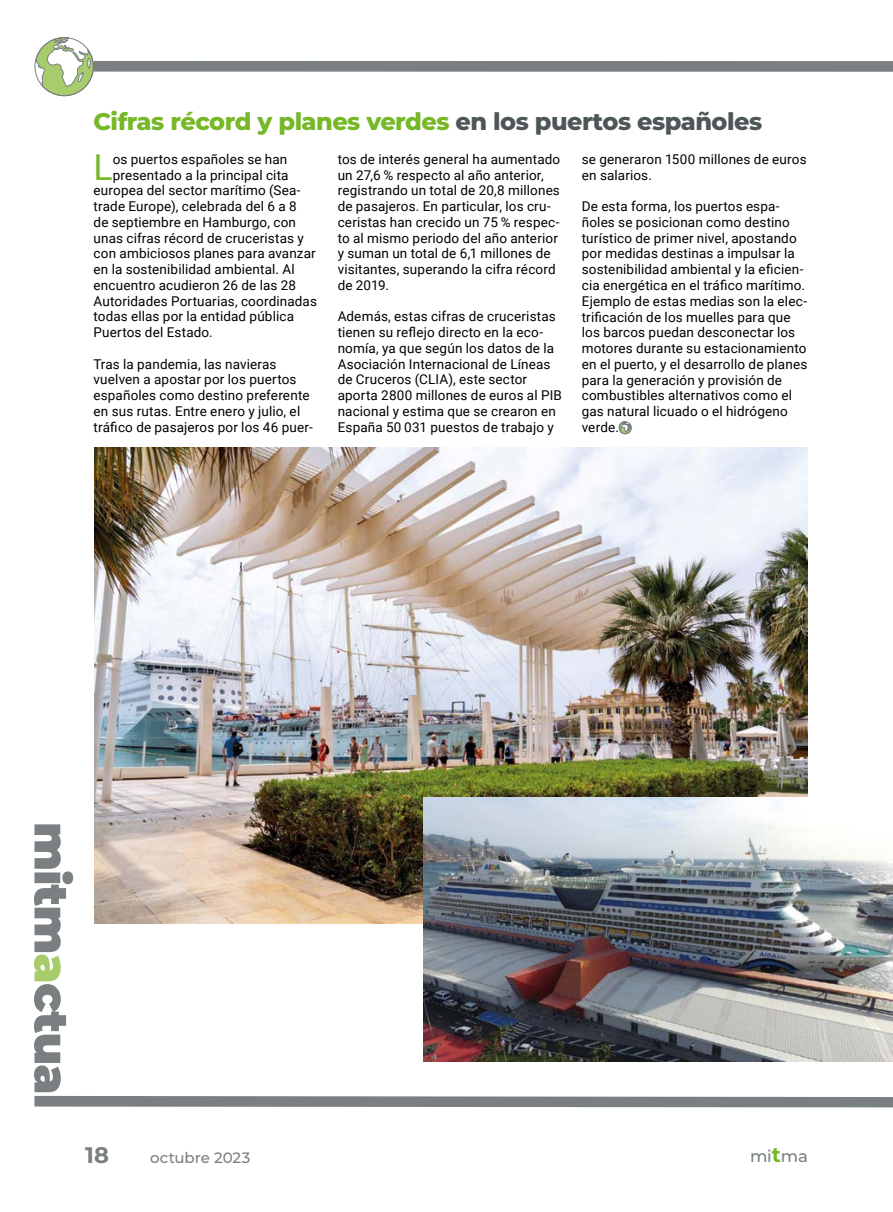
<style>
.page{position:relative;width:893px;height:1212px;background:#fff}
.page>*{position:absolute;margin:0;border:0;box-sizing:border-box;transform-origin:0 0}
.t1{font:35.7px "Roboto";color:#76b828}
.t2{font:800 24px "Montserrat";letter-spacing:-.02em;color:#76b828}
.t3{font:700 22.5px "Montserrat";color:#7a8081}
.t4{font:500 16.5px "Montserrat";color:#7a8081}
.t5{font:500 15px "Montserrat";color:#7a8081}
.t6{font:13.5px/15.8px "Roboto";letter-spacing:.01em;color:#000}
.s1{color:#4d5758}
.s2{font-weight:700;font-size:21px;color:#76b828}
</style>
<div class="page">
<svg style="left:94px;top:61px;width:799px;height:11px;background:#7e8384"></svg>
<svg style="left:34px;top:984px;width:859px;height:124px"></svg>
<svg style="left:34px;top:824px;width:39px;height:157px"></svg>
<svg style="left:35px;top:37px;width:59px;height:59px"></svg>
<div style="left:35px;top:37px;width:59px;height:59px;border:1px solid #7a8081;border-radius:50%"></div>
<svg style="left:619px;top:421px;width:12px;height:13px"></svg>
<div style="left:619px;top:422px;width:12px;height:12px;border:1px solid #7a8081;border-radius:50%"></div>
<img style="left:94px;top:447px;width:714px;height:476px">
<img style="left:423px;top:797px;width:470px;height:265px">
<h2 class="t2" style="left:94px;top:103px;width:670px">Cifras récord y planes verdes <span class="s1">en los puertos españoles</span></h2>
<h1 class="t1" style="left:94px;top:142px;width:21px">L</h1>
<p class="t6" style="left:113px;top:151px;width:176px">os puertos españoles se han</p>
<p class="t6" style="left:338px;top:151px;width:224px">tos de interés general ha aumentado un 27,6 % respecto al año anterior, registrando un total de 20,8 millones de pasajeros. En particular, los cru&shy;ceristas han crecido un 75 % respec&shy;to al mismo periodo del año anterior y suman un total de 6,1 millones de visitantes, superando la cifra récord de 2019.</p>
<p class="t6" style="left:338px;top:308px;width:226px">Además, estas cifras de cruceristas tienen su reflejo directo en la eco&shy;nomía, ya que según los datos de la Asociación Internacional de Líneas de Cruceros (CLIA), este sector aporta 2800 millones de euros al PIB nacional y estima que se crearon en España 50 031 puestos de trabajo y</p>
<p class="t6" style="left:582px;top:151px;width:226px">se generaron 1500 millones de euros en salarios.</p>
<p class="t6" style="left:582px;top:198px;width:227px">De esta forma, los puertos espa&shy;ñoles se posicionan como destino turístico de primer nivel, apostando por medidas destinas a impulsar la sostenibilidad ambiental y la eficien&shy;cia energética en el tráfico marítimo.<br>Ejemplo de estas medias son la elec&shy;trificación de los muelles para que los barcos puedan desconectar los motores durante su estacionamiento en el puerto, y el desarrollo de planes para la generación y provisión de combustibles alternativos como el gas natural licuado o el hidrógeno verde.</p>
<p class="t6" style="left:113px;top:166px;width:177px">presentado a la principal cita</p>
<p class="t6" style="left:94px;top:182px;width:209px">europea del sector marítimo (Sea-</p>
<p class="t6" style="left:94px;top:198px;width:205px">trade Europe), celebrada del 6 a 8</p>
<p class="t6" style="left:94px;top:214px;width:204px">de septiembre en Hamburgo, con</p>
<p class="t6" style="left:94px;top:229px;width:212px">unas cifras récord de cruceristas y</p>
<p class="t6" style="left:94px;top:245px;width:224px">con ambiciosos planes para avanzar</p>
<p class="t6" style="left:94px;top:261px;width:203px">en la sostenibilidad ambiental. Al</p>
<p class="t6" style="left:94px;top:277px;width:204px">encuentro acudieron 26 de las 28</p>
<p class="t6" style="left:94px;top:292px;width:225px">Autoridades Portuarias, coordinadas</p>
<p class="t6" style="left:94px;top:308px;width:202px">todas ellas por la entidad pública</p>
<p class="t6" style="left:94px;top:324px;width:121px">Puertos del Estado.</p>
<p class="t6" style="left:94px;top:355px;width:221px">Tras la pandemia, las navieras vuelven a apostar por los puertos españoles como destino preferente en sus rutas. Entre enero y julio, el tráfico de pasajeros por los 46 puer-</p>
<h3 class="t3" style="left:85px;top:1139px;width:25px">18</h3>
<p class="t5" style="left:150px;top:1147px;width:102px">octubre 2023</p>
<p class="t4" style="left:750px;top:1144px;width:59px">mi<span class="s2">t</span>ma</p>
</div>
